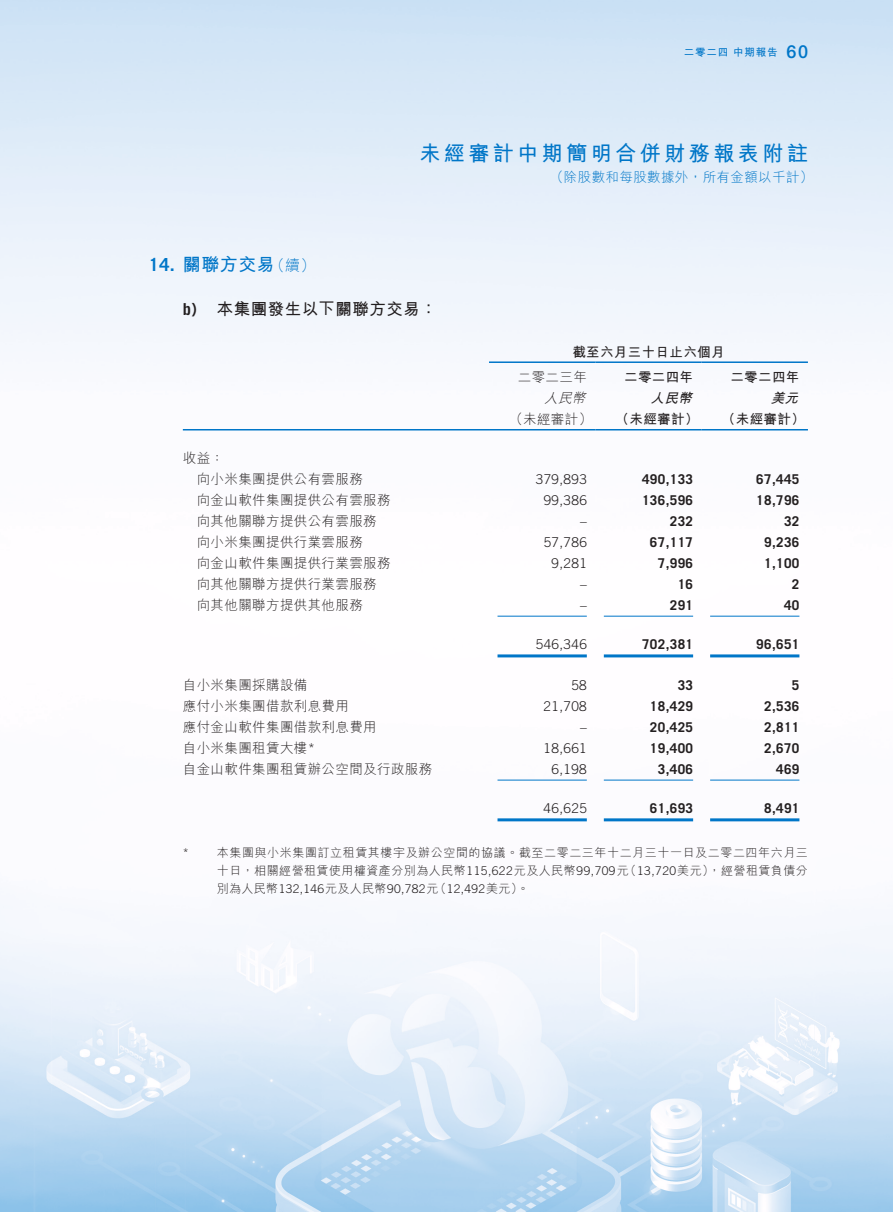
<style>
.page{position:relative;width:893px;height:1212px;background:#fff}
.page>*{position:absolute;margin:0;border:0;box-sizing:border-box;transform-origin:0 0}
.t1{font:700 21px "M Hei HK";letter-spacing:.165em;color:#0076c8}
.t2{font:700 18px "M Hei HK";letter-spacing:.03em;color:#0076c8}
.t3{font:500 18px "Helvetica Neue LT Std";color:#0076c8}
.t4{font:700 16.5px "M Hei HK";letter-spacing:.03em;color:#231f20}
.t5{font:700 16.5px "Trade Gothic LT Std";color:#231f20}
.t6{font:300 15px "M Hei HK";color:#0076c8}
.t7{font:300 13.5px "M Hei HK";letter-spacing:.03em;color:#231f20}
.t8{font:700 13.5px "Trade Gothic LT Std";letter-spacing:.03em;color:#231f20}
.t9{font:300 13.5px "Trade Gothic LT Std";letter-spacing:.03em;color:#231f20}
.t10{font:700 13.5px "M Hei HK";letter-spacing:.03em;color:#231f20}
.t11{font:300 13.5px "M Hei HK";letter-spacing:.03em;color:#0076c8}
.t12{font:italic 700 13.5px "M Hei HK";color:#231f20}
.t13{font:italic 300 13.5px "M Hei HK";color:#231f20}
.t14{font:300 12px "M Hei HK";letter-spacing:.05em;color:#231f20}
.t15{font:300 12px "Trade Gothic LT Std";letter-spacing:.03em;color:#231f20}
.t16{font:700 10.5px "M Hei HK";letter-spacing:.08em;color:#0076c8}
.s1{font-family:"Trade Gothic LT Std"}
.s2{font-family:"M Hei HK"}
</style>
<div class="page">
<img style="left:0;top:0;width:893px;height:1212px">
<hr style="left:489px;top:361px;width:106px;height:2px;background:#0076c8">
<hr style="left:595px;top:361px;width:107px;height:2px;background:#0076c8">
<hr style="left:702px;top:361px;width:106px;height:2px;background:#0076c8">
<hr style="left:183px;top:429px;width:306px;height:1px;background:#0076c8">
<hr style="left:489px;top:429px;width:106px;height:1px;background:#0076c8">
<hr style="left:595px;top:429px;width:107px;height:1px;background:#0076c8">
<hr style="left:702px;top:429px;width:106px;height:1px;background:#0076c8">
<hr style="left:497px;top:616px;width:90px;height:1px;background:#0076c8">
<hr style="left:604px;top:616px;width:89px;height:1px;background:#0076c8">
<hr style="left:710px;top:616px;width:89px;height:1px;background:#0076c8">
<hr style="left:497px;top:654px;width:90px;height:3px;background:#0076c8">
<hr style="left:604px;top:654px;width:89px;height:3px;background:#0076c8">
<hr style="left:710px;top:654px;width:89px;height:3px;background:#0076c8">
<hr style="left:497px;top:780px;width:90px;height:1px;background:#0076c8">
<hr style="left:604px;top:780px;width:89px;height:1px;background:#0076c8">
<hr style="left:710px;top:780px;width:89px;height:1px;background:#0076c8">
<hr style="left:497px;top:818px;width:90px;height:3px;background:#0076c8">
<hr style="left:604px;top:818px;width:89px;height:3px;background:#0076c8">
<hr style="left:710px;top:818px;width:89px;height:3px;background:#0076c8">
<p class="t16" style="left:733px;top:44px;width:46px">中期報告</p>
<p class="t16" style="left:684px;top:44px;width:46px">二零二四</p>
<h2 class="t3" style="left:787px;top:41px;width:23px">60</h2>
<h1 class="t1" style="left:419px;top:138px;width:390px">未經審計中期簡明合併財務報表附註</h1>
<p class="t11" style="left:550px;top:170px;width:265px">（除股數和每股數據外，所有金額以千計(</p>
<h2 class="t2" style="left:149px;top:252px;width:128px"><span class="s1">14.</span> 關聯方交易</h2>
<p class="t4" style="left:217px;top:297px;width:222px">本集團發生以下關聯方交易：</p>
<p class="t6" style="left:270px;top:258px;width:47px">（續(</p>
<p class="t5" style="left:183px;top:299px;width:16px">b)</p>
<p class="t10" style="left:572px;top:342px;width:154px">截至六月三十日止六個月</p>
<p class="t7" style="left:518px;top:370px;width:71px">二零二三年</p>
<p class="t10" style="left:624px;top:367px;width:71px">二零二四年</p>
<p class="t10" style="left:730px;top:367px;width:71px">二零二四年</p>
<p class="t13" style="left:544px;top:391px;width:46px">人民幣</p>
<p class="t12" style="left:650px;top:388px;width:47px">人民幣</p>
<p class="t12" style="left:771px;top:388px;width:34px">美元</p>
<p class="t7" style="left:509px;top:412px;width:84px">（未經審計）</p>
<p class="t10" style="left:616px;top:409px;width:84px">（未經審計）</p>
<p class="t10" style="left:722px;top:409px;width:84px">（未經審計(</p>
<p class="t7" style="left:183px;top:451px;width:43px">收益：</p>
<p class="t7" style="left:197px;top:472px;width:168px">向小米集團提供公有雲服務</p>
<p class="t9" style="left:536px;top:471px;width:53px">379,893</p>
<p class="t8" style="left:642px;top:471px;width:53px">490,133</p>
<p class="t8" style="left:756px;top:471px;width:45px">67,445</p>
<p class="t7" style="left:197px;top:493px;width:195px">向金山軟件集團提供公有雲服務</p>
<p class="t9" style="left:544px;top:492px;width:45px">99,386</p>
<p class="t8" style="left:642px;top:492px;width:53px">136,596</p>
<p class="t8" style="left:756px;top:492px;width:45px">18,796</p>
<p class="t7" style="left:197px;top:514px;width:182px">向其他關聯方提供公有雲服務</p>
<p class="t9" style="left:580px;top:513px;width:8px">–</p>
<p class="t8" style="left:670px;top:513px;width:25px">232</p>
<p class="t8" style="left:784px;top:513px;width:17px">32</p>
<p class="t7" style="left:197px;top:535px;width:168px">向小米集團提供行業雲服務</p>
<p class="t9" style="left:544px;top:534px;width:45px">57,786</p>
<p class="t8" style="left:650px;top:534px;width:45px">67,117</p>
<p class="t8" style="left:764px;top:534px;width:37px">9,236</p>
<p class="t7" style="left:197px;top:556px;width:195px">向金山軟件集團提供行業雲服務</p>
<p class="t9" style="left:552px;top:555px;width:37px">9,281</p>
<p class="t8" style="left:658px;top:555px;width:37px">7,996</p>
<p class="t8" style="left:764px;top:555px;width:37px">1,100</p>
<p class="t7" style="left:197px;top:577px;width:182px">向其他關聯方提供行業雲服務</p>
<p class="t9" style="left:580px;top:576px;width:8px">–</p>
<p class="t8" style="left:678px;top:576px;width:17px">16</p>
<p class="t8" style="left:792px;top:576px;width:9px">2</p>
<p class="t7" style="left:197px;top:598px;width:168px">向其他關聯方提供其他服務</p>
<p class="t9" style="left:580px;top:597px;width:8px">–</p>
<p class="t8" style="left:670px;top:597px;width:25px">291</p>
<p class="t8" style="left:784px;top:597px;width:17px">40</p>
<p class="t9" style="left:536px;top:636px;width:53px">546,346</p>
<p class="t8" style="left:642px;top:636px;width:53px">702,381</p>
<p class="t8" style="left:756px;top:636px;width:45px">96,651</p>
<p class="t7" style="left:183px;top:678px;width:126px">自小米集團採購設備</p>
<p class="t9" style="left:571px;top:677px;width:17px">58</p>
<p class="t8" style="left:678px;top:677px;width:17px">33</p>
<p class="t8" style="left:792px;top:677px;width:9px">5</p>
<p class="t7" style="left:183px;top:699px;width:168px">應付小米集團借款利息費用</p>
<p class="t9" style="left:544px;top:698px;width:45px">21,708</p>
<p class="t8" style="left:650px;top:698px;width:45px">18,429</p>
<p class="t8" style="left:764px;top:698px;width:37px">2,536</p>
<p class="t7" style="left:183px;top:720px;width:195px">應付金山軟件集團借款利息費用</p>
<p class="t9" style="left:580px;top:719px;width:8px">–</p>
<p class="t8" style="left:650px;top:719px;width:45px">20,425</p>
<p class="t8" style="left:764px;top:719px;width:37px">2,811</p>
<p class="t7" style="left:183px;top:741px;width:134px">自小米集團租賃大樓<span class="s1">*</span></p>
<p class="t9" style="left:544px;top:740px;width:45px">18,661</p>
<p class="t8" style="left:650px;top:740px;width:45px">19,400</p>
<p class="t8" style="left:764px;top:740px;width:37px">2,670</p>
<p class="t7" style="left:183px;top:762px;width:251px">自金山軟件集團租賃辦公空間及行政服務</p>
<p class="t9" style="left:551px;top:761px;width:37px">6,198</p>
<p class="t8" style="left:658px;top:761px;width:37px">3,406</p>
<p class="t8" style="left:776px;top:761px;width:25px">469</p>
<p class="t15" style="left:183px;top:845px;width:7px">*</p>
<p class="t9" style="left:544px;top:800px;width:45px">46,625</p>
<p class="t14" style="left:217px;top:846px;width:593px">本集團與小米集團訂立租賃其樓宇及辦公空間的協議。截至二零二三年十二月三十一日及二零二四年六月三</p>
<p class="t8" style="left:650px;top:800px;width:45px">61,693</p>
<p class="t8" style="left:764px;top:800px;width:37px">8,491</p>
<p class="t14" style="left:625px;top:864px;width:185px">（<span class="s1">13,720</span>美元，）經營租賃負債分</p>
<p class="t14" style="left:217px;top:864px;width:413px">十日，相關經營租賃使用權資產分別為人民幣<span class="s1">115,622</span>元及人民幣<span class="s1">99,709</span>元</p>
<p class="t15" style="left:434px;top:881px;width:96px"><span class="s2">（</span>12,492<span class="s2">美元。(</span></p>
<p class="t15" style="left:217px;top:881px;width:223px"><span class="s2">別為人民幣</span>132,146<span class="s2">元及人民幣</span>90,782<span class="s2">元</span></p>
</div>
